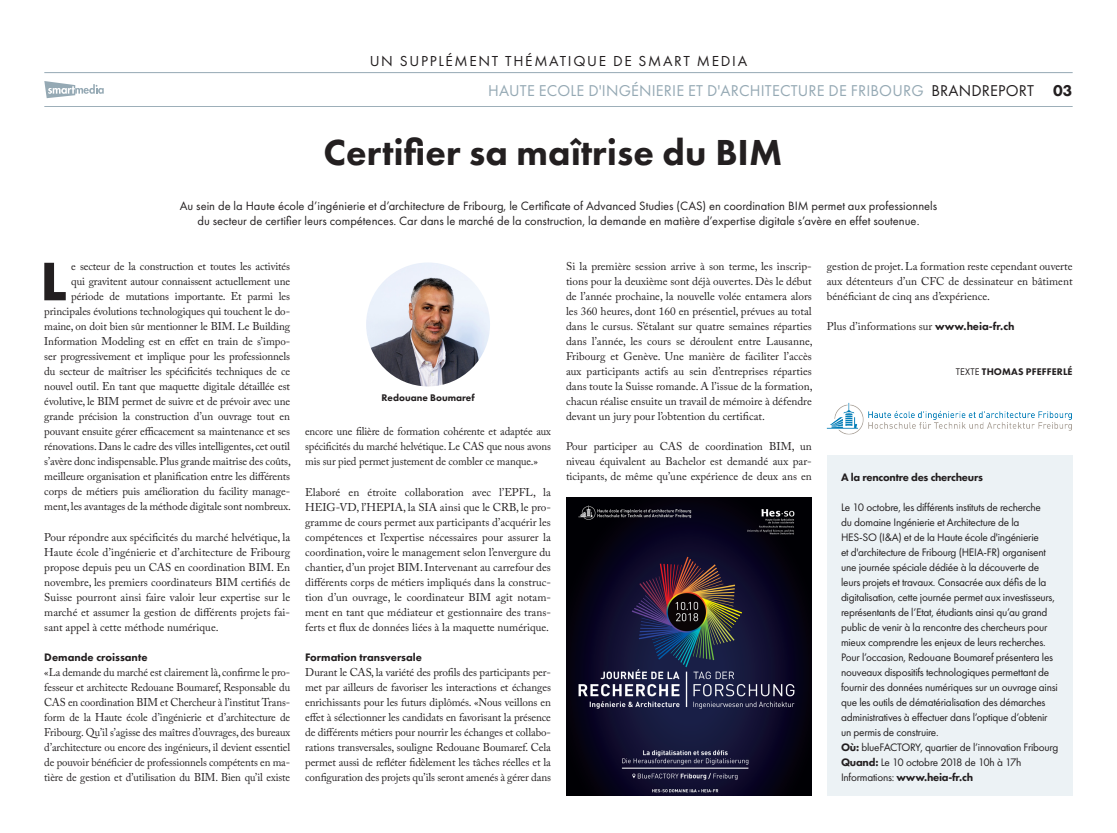
<style>
.page{position:relative;width:1117px;height:833px;background:#fff}
.page>*{position:absolute;margin:0;border:0;box-sizing:border-box;transform-origin:0 0}
.Main_First_Paragraph{font:700 56.25px "Futura PT";color:#231f20}
.Titles{font:800 37.5px "Futura PT";color:#231f20}
.t1{font:16.25px "Futura PT";letter-spacing:.01em;color:#95a9b4}
.t2{font:15px "Futura PT";letter-spacing:.11em;color:#231f20}
.t3{font:12.5px/15px "Futura PT";color:#231f20;text-align:center}
.Main_Article{font:11.25px/15px "Adobe Caslon Pro";color:#231f20;text-align:justify}
.Main_First_Paragraph-2{font:11.25px/15px "Adobe Caslon Pro";letter-spacing:-.01em;color:#231f20;text-align:right}
.t4{font:11.25px/15px "Futura PT";letter-spacing:-.02em;color:#231f20}
.Main_Article-2{font:11.25px/15px "Adobe Caslon Pro";color:#231f20;text-align:justify;scale:.96 1}
.Question{font:800 11.25px "Futura PT";letter-spacing:-.015em;color:#231f20}
.t5{font:800 10px "Futura PT";color:#231f20}
.s1{color:#231f20}
.s2{font-weight:800;color:#231f20}
.s3{font-family:"Futura PT";font-weight:800}
.s4{font-weight:400}
.s5{font-weight:800}
</style>
<div class="page">
<hr style="left:44px;top:106px;width:1028px;height:1px;background:#95a9b4">
<hr style="left:44px;top:72px;width:1028px;height:1px;background:#95a9b4">
<svg style="left:44px;top:81px;width:60px;height:17px"></svg>
<div style="left:826px;top:455px;width:246px;height:340px;background:#ecf2f5"></div>
<img style="left:826px;top:402px;width:246px;height:33px">
<img style="left:366px;top:262px;width:124px;height:124px;border-radius:62px">
<img style="left:566px;top:497px;width:245px;height:298px">
<h3 class="t2" style="left:369px;top:52px;width:379px">UN SUPPLÉMENT THÉMATIQUE DE SMART MEDIA</h3>
<p class="t1" style="left:488px;top:81px;width:586px">HAUTE ECOLE D'INGÉNIERIE ET D'ARCHITECTURE DE FRIBOURG <span class="s1">BRANDREPORT</span> <span class="s2">03</span></p>
<p class="Titles" style="left:323px;top:129px;width:460px">Certifier sa maîtrise du BIM</p>
<p class="t3" style="left:180px;top:198px;width:758px">Au sein de la Haute école d’ingénierie et d’architecture de Fribourg, le Certificate of Advanced Studies (CAS) en coordination BIM permet aux professionnels du secteur de certifier leurs compétences. Car dans le marché de la construction, la demande en matière d’expertise digitale s’avère en effet soutenue.</p>
<p class="Main_First_Paragraph-2" style="left:44px;top:259px;width:248px">e secteur de la construction et toutes les activités<br>qui gravitent autour connaissent actuellement une période de mutations importante. Et parmi les principales évolutions technologiques qui touchent le do&shy;maine, on doit bien sûr mentionner le BIM. Le Building Information Modeling est en effet en train de s’impo&shy;ser progressivement et implique pour les professionnels du secteur de maîtriser les spécificités techniques de ce nouvel outil. En tant que maquette digitale détaillée est évolutive, le BIM permet de suivre et de prévoir avec une grande précision la construction d’un ouvrage tout en pouvant ensuite gérer efficacement sa maintenance et ses rénovations. Dans le cadre des villes intelligentes, cet outil s’avère donc indispensable. Plus grande maitrise des coûts, meilleure organisation et planification entre les différents corps de métiers puis amélioration du facility manage&shy;ment, les avantages de la méthode digitale sont nombreux.</p>
<p class="Main_Article" style="left:44px;top:529px;width:247px">Pour répondre aux spécificités du marché helvétique, la Haute école d’ingénierie et d’architecture de Fribourg propose depuis peu un CAS en coordination BIM. En novembre, les premiers coordinateurs BIM certifiés de Suisse pourront ainsi faire valoir leur expertise sur le marché et assumer la gestion de différents projets fai&shy;sant appel à cette méthode numérique.</p>
<p class="Question" style="left:44px;top:649px;width:105px">Demande croissante</p>
<p class="Main_Article-2" style="left:44px;top:664px;width:257px">«La demande du marché est clairement là, confirme le pro&shy;fesseur et architecte Redouane Boumaref, Responsable du CAS en coordination BIM et Chercheur à l’institut Trans&shy;form de la Haute école d’ingénierie et d’architecture de Fribourg. Qu’il s’agisse des maîtres d’ouvrages, des bureaux d’architecture ou encore des ingénieurs, il devient essentiel de pouvoir bénéficier de professionnels compétents en ma&shy;tière de gestion et d’utilisation du BIM. Bien qu’il existe</p>
<p class="Main_First_Paragraph" style="left:40px;top:245px;width:28px">L</p>
<p class="t5" style="left:381px;top:391px;width:95px">Redouane Boumaref</p>
<p class="Main_Article-2" style="left:305px;top:424px;width:257px">encore une filière de formation cohérente et adaptée aux spécificités du marché helvétique. Le CAS que nous avons mis sur pied permet justement de combler ce manque.»</p>
<p class="Main_Article" style="left:305px;top:484px;width:247px">Elaboré en étroite collaboration avec l’EPFL, la HEIG-VD, l’HEPIA, la SIA ainsi que le CRB, le pro&shy;gramme de cours permet aux participants d’acquérir les compétences et l’expertise nécessaires pour assurer la coordination, voire le management selon l’envergure du chantier, d’un projet BIM. Intervenant au carrefour des différents corps de métiers impliqués dans la construc&shy;tion d’un ouvrage, le coordinateur BIM agit notam&shy;ment en tant que médiateur et gestionnaire des trans&shy;ferts et flux de données liées à la maquette numérique.</p>
<p class="Question" style="left:305px;top:649px;width:118px">Formation transversale</p>
<p class="Main_Article" style="left:305px;top:664px;width:247px">Durant le CAS, la variété des profils des participants per&shy;met par ailleurs de favoriser les interactions et échanges enrichissants pour les futurs diplômés. «Nous veillons en effet à sélectionner les candidats en favorisant la présence de différents métiers pour nourrir les échanges et collabo&shy;rations transversales, souligne Redouane Boumaref. Cela permet aussi de refléter fidèlement les tâches réelles et la configuration des projets qu’ils seront amenés à gérer dans</p>
<p class="Main_Article" style="left:566px;top:259px;width:248px">Si la première session arrive à son terme, les inscrip&shy;tions pour la deuxième sont déjà ouvertes. Dès le début de l’année prochaine, la nouvelle volée entamera alors les 360 heures, dont 160 en présentiel, prévues au total dans le cursus. S’étalant sur quatre semaines réparties dans l’année, les cours se déroulent entre Lausanne, Fribourg et Genève. Une manière de faciliter l’accès aux participants actifs au sein d’entreprises réparties dans toute la Suisse romande. A l’issue de la formation, chacun réalise ensuite un travail de mémoire à défendre devant un jury pour l’obtention du certificat.</p>
<p class="Main_Article" style="left:566px;top:439px;width:247px">Pour participer au CAS de coordination BIM, un niveau équivalent au Bachelor est demandé aux par&shy;ticipants, de même qu’une expérience de deux ans en</p>
<p class="Main_Article" style="left:826px;top:259px;width:247px">gestion de projet. La formation reste cependant ouverte aux détenteurs d’un CFC de dessinateur en bâtiment bénéficiant de cinq ans d’expérience.</p>
<p class="Main_Article" style="left:826px;top:319px;width:189px">Plus d’informations sur <span class="s3">www.heia-fr.ch</span></p>
<p class="t5" style="left:955px;top:365px;width:118px"><span class="s4">TEXTE</span> THOMAS PFEFFERLÉ</p>
<p class="Question" style="left:840px;top:469px;width:143px">A la rencontre des chercheurs</p>
<p class="t4" style="left:840px;top:499px;width:218px">Le 10 octobre, les différents instituts de recherche<br>du domaine Ingénierie et Architecture de la HES-SO (I&amp;A) et de la Haute école d'ingénierie<br>et d'architecture de Fribourg (HEIA-FR) organisent une journée spéciale dédiée à la découverte de leurs projets et travaux. Consacrée aux défis de la digitalisation, cette journée permet aux investisseurs, représentants de l’Etat, étudiants ainsi qu’au grand public de venir à la rencontre des chercheurs pour mieux comprendre les enjeux de leurs recherches.<br>Pour l’occasion, Redouane Boumaref présentera les nouveaux dispositifs technologiques permettant de fournir des données numériques sur un ouvrage ainsi que les outils de dématérialisation des démarches administratives à effectuer dans l’optique d’obtenir un permis de construire.</p>
<p class="t4" style="left:840px;top:739px;width:219px"><span class="s5">Où:</span> blueFACTORY, quartier de l’innovation Fribourg</p>
<p class="t4" style="left:840px;top:754px;width:182px"><span class="s5">Quand:</span> Le 10 octobre 2018 de 10h à 17h</p>
<p class="Question" style="left:840px;top:769px;width:133px"><span class="s4">Informations:</span> www.heia-fr.ch</p>
</div>
